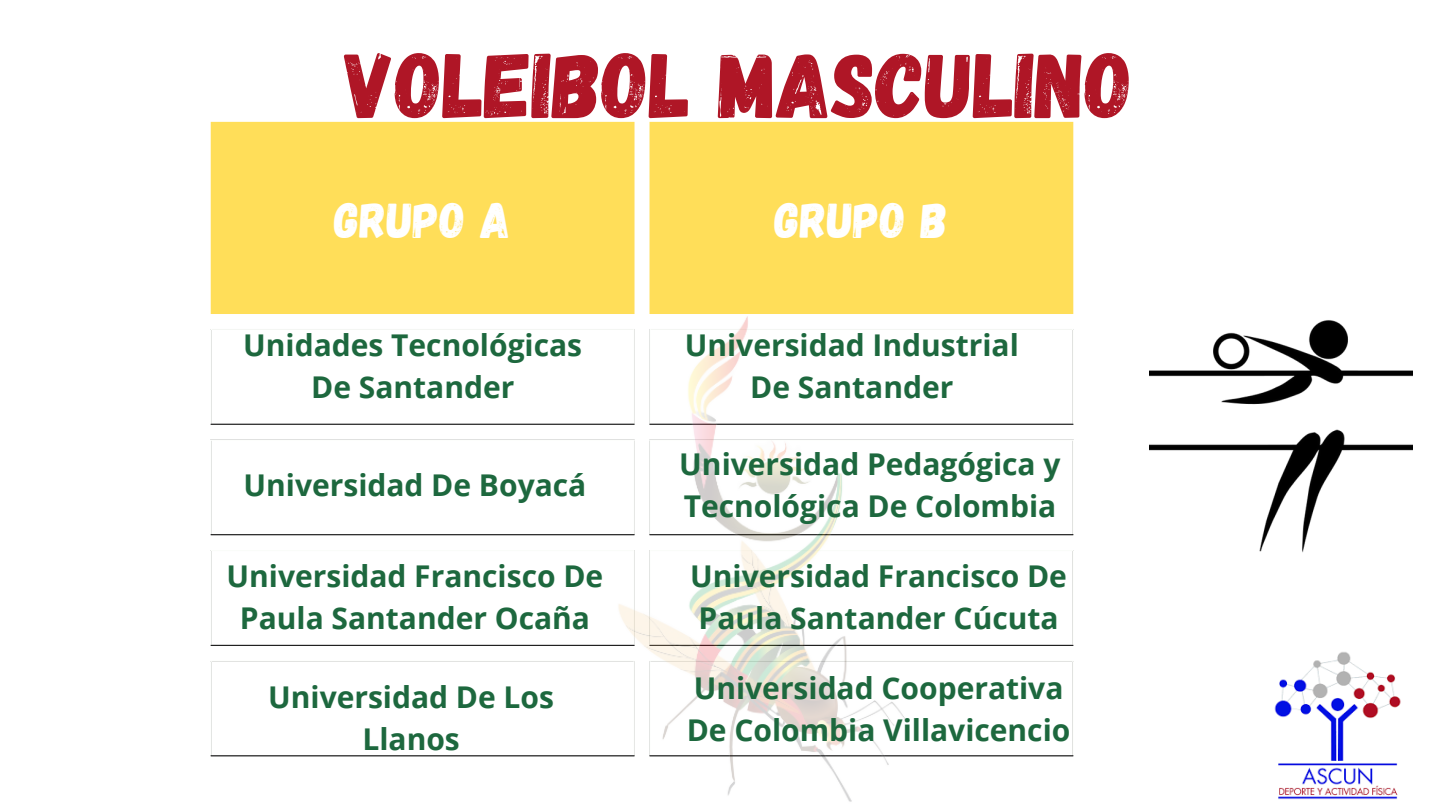
<style>
.page{position:relative;width:1440px;height:810px;background:#fff}
.page>*{position:absolute;margin:0;border:0;box-sizing:border-box;transform-origin:0 0}
.t1{font:92px "Gagalin";color:#af1626}
.t2{font:50px "Gagalin";color:#fff}
.t3{font:700 30px/42px "Open Sans";color:#1d683e;text-align:center}
</style>
<div class="page">
<img style="left:1149px;top:320px;width:264px;height:233px">
<div style="left:211px;top:122px;width:862px;height:192px;background:#ffde59"></div>
<svg style="left:211px;top:330px;width:862px;height:426px"></svg>
<hr style="left:211px;top:330px;width:1px;height:94px;background:#fbfdfa">
<hr style="left:211px;top:329px;width:424px;height:1px;background:#fbfdfa">
<hr style="left:1073px;top:330px;width:1px;height:94px;background:#fbfdfa">
<hr style="left:650px;top:329px;width:423px;height:1px;background:#fbfdfa">
<hr style="left:211px;top:440px;width:1px;height:94px;background:#fbfdfa">
<hr style="left:211px;top:440px;width:424px;height:1px;background:#fbfdfa">
<hr style="left:1073px;top:440px;width:1px;height:94px;background:#fbfdfa">
<hr style="left:650px;top:440px;width:423px;height:1px;background:#fbfdfa">
<hr style="left:211px;top:551px;width:1px;height:94px;background:#fbfdfa">
<hr style="left:211px;top:550px;width:424px;height:1px;background:#fbfdfa">
<hr style="left:1073px;top:551px;width:1px;height:94px;background:#fbfdfa">
<hr style="left:650px;top:550px;width:423px;height:1px;background:#fbfdfa">
<hr style="left:211px;top:661px;width:1px;height:95px;background:#fbfdfa">
<hr style="left:211px;top:661px;width:424px;height:1px;background:#fbfdfa">
<hr style="left:1073px;top:661px;width:1px;height:95px;background:#fbfdfa">
<hr style="left:650px;top:661px;width:423px;height:1px;background:#fbfdfa">
<hr style="left:211px;top:424px;width:424px;height:1px;background:#000">
<hr style="left:650px;top:424px;width:423px;height:1px;background:#000">
<hr style="left:211px;top:534px;width:424px;height:1px;background:#000">
<hr style="left:650px;top:534px;width:423px;height:1px;background:#000">
<hr style="left:211px;top:645px;width:424px;height:1px;background:#000">
<hr style="left:650px;top:645px;width:423px;height:1px;background:#000">
<hr style="left:211px;top:756px;width:424px;height:1px;background:#000">
<hr style="left:650px;top:756px;width:423px;height:1px;background:#000">
<img style="left:585px;top:310px;width:335px;height:492px">
<img style="left:1274px;top:652px;width:127px;height:147px">
<h1 class="t1" style="left:345px;top:26px;width:790px">VOLEiBOL MASCULINO</h1>
<h2 class="t2" style="left:335px;top:188px;width:178px">GRUPO A</h2>
<h2 class="t2" style="left:775px;top:188px;width:174px">GRUPO B</h2>
<p class="t3" style="left:243px;top:324px;width:340px">Unidades Tecnológicas<br>De Santander</p>
<p class="t3" style="left:244px;top:464px;width:344px">Universidad De Boyacá</p>
<p class="t3" style="left:227px;top:554px;width:378px">Universidad Francisco De<br>Paula Santander Ocaña</p>
<p class="t3" style="left:268px;top:675px;width:287px">Universidad De Los<br>Llanos</p>
<p class="t3" style="left:685px;top:324px;width:336px">Universidad Industrial<br>De Santander</p>
<p class="t3" style="left:679px;top:443px;width:383px;text-align:left">Universidad Pedagógica y<br>Tecnológica De Colombia</p>
<p class="t3" style="left:690px;top:554px;width:378px;text-align:left">Universidad Francisco De<br>Paula Santander Cúcuta</p>
<p class="t3" style="left:687px;top:666px;width:385px;text-align:left">Universidad Cooperativa<br>De Colombia Villavicencio</p>
</div>
